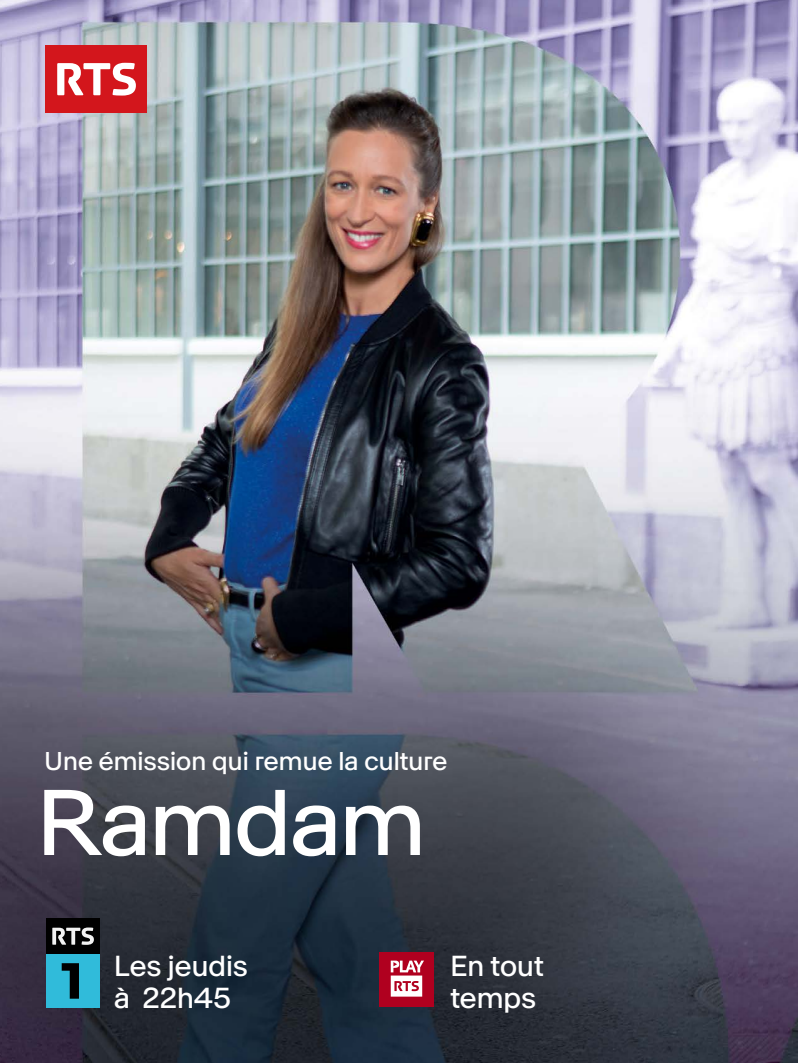
<style>
.page{position:relative;width:798px;height:1063px;background:#fff}
.page>*{position:absolute;margin:0;border:0;box-sizing:border-box;transform-origin:0 0}
.t1{font:92.38px "RTS Neue VAR";letter-spacing:-.035em;color:#fff}
.t2{font:28.75px/31.9px "RTS Neue VAR";letter-spacing:-.02em;color:#fff}
.t3{font:25.5px "RTS Neue VAR";letter-spacing:-.02em;color:#fff}
</style>
<div class="page">
<img style="left:0;top:0;width:797px;height:1063px">
<div style="left:45px;top:45px;width:102px;height:68px;background:#d3161c"></div>
<svg style="left:57px;top:63px;width:79px;height:33px"></svg>
<div style="left:379px;top:952px;width:54px;height:55px;background:#b0001f"></div>
<svg style="left:390px;top:961px;width:34px;height:36px"></svg>
<div style="left:46px;top:954px;width:53px;height:54px;background:#30bbda"></div>
<div style="left:46px;top:918px;width:53px;height:36px;background:#000"></div>
<svg style="left:52px;top:928px;width:42px;height:17px"></svg>
<svg style="left:62px;top:963px;width:17px;height:36px"></svg>
<p class="t3" style="left:44px;top:747px;width:405px">Une émission qui remue la culture</p>
<h1 class="t1" style="left:36px;top:770px;width:392px">Ramdam</h1>
<p class="t2" style="left:114px;top:949px;width:135px">Les jeudis à 22h45</p>
<p class="t2" style="left:450px;top:949px;width:95px">En tout temps</p>
</div>
